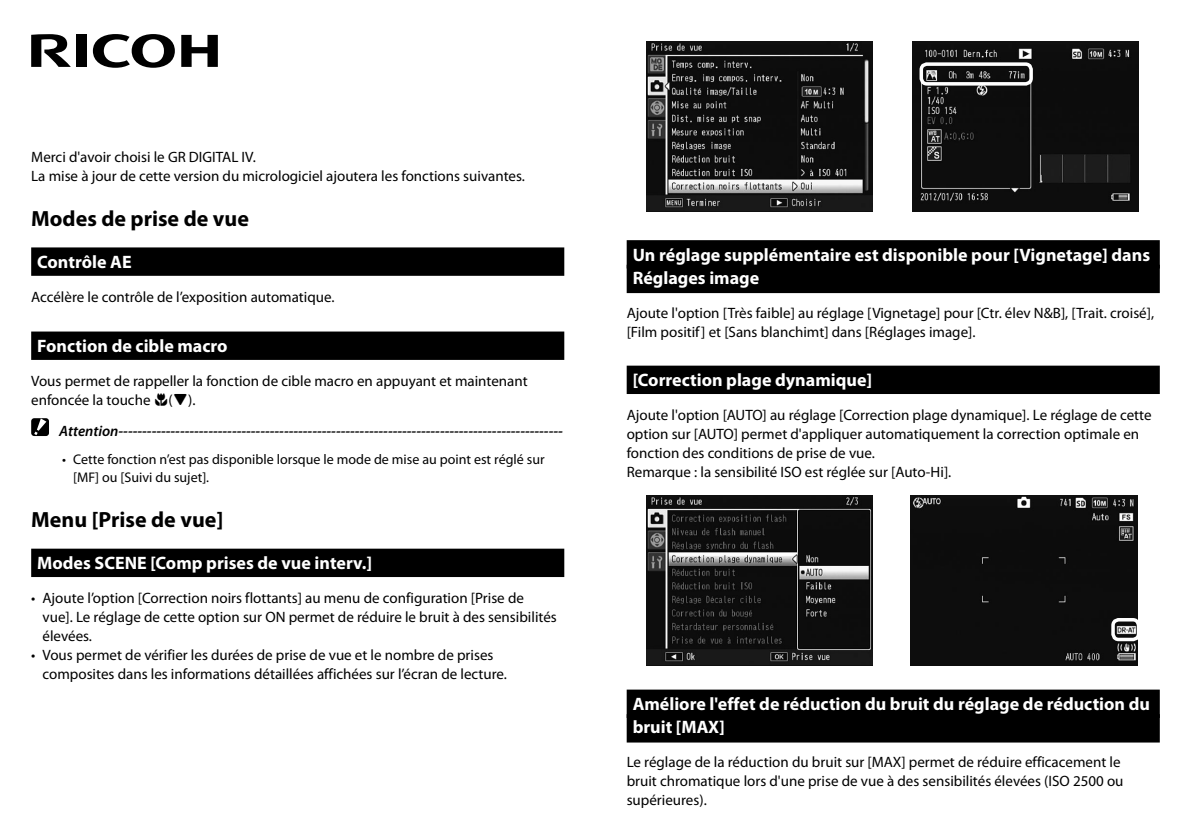
<style>
.page{position:relative;width:1191px;height:840px;background:#fff}
.page>*{position:absolute;margin:0;border:0;box-sizing:border-box;transform-origin:0 0}
.t1{font:700 22px "Myriad Pro";color:#000}
.t2{font:700 18px/23px "Myriad Pro";color:#fff}
.t3{font:15px/19px "Myriad Pro";color:#000}
.t4{font:italic 600 15px "Myriad Pro";color:#000}
.t5{font:14px "Myriad Pro";color:#000}
.s1{font-family:"INGRI02"}
</style>
<div class="page">
<div style="left:31px;top:247px;width:533px;height:29px;background:#000"></div>
<div style="left:31px;top:331px;width:533px;height:29px;background:#000"></div>
<div style="left:31px;top:548px;width:533px;height:28px;background:#000"></div>
<div style="left:31px;top:418px;width:18px;height:18px;background:#000;border-radius:3px"></div>
<svg style="left:34px;top:418px;width:12px;height:17px"></svg>
<svg style="left:93px;top:34px;width:82px;height:34px"></svg>
<svg style="left:181px;top:35px;width:37px;height:32px"></svg>
<div style="left:76px;top:35px;width:11px;height:32px;background:#000"></div>
<svg style="left:31px;top:34px;width:40px;height:33px"></svg>
<div style="left:626px;top:240px;width:533px;height:28px;background:#000"></div>
<div style="left:626px;top:264px;width:533px;height:29px;background:#000"></div>
<div style="left:626px;top:365px;width:533px;height:29px;background:#000"></div>
<div style="left:626px;top:689px;width:533px;height:28px;background:#000"></div>
<div style="left:626px;top:713px;width:533px;height:29px;background:#000"></div>
<img style="left:646px;top:41px;width:227px;height:170px">
<img style="left:912px;top:41px;width:226px;height:170px">
<div style="left:919px;top:62px;width:113px;height:24px;border:3px solid #fff;border-radius:6px"></div>
<img style="left:646px;top:495px;width:227px;height:170px">
<div style="left:910px;top:495px;width:227px;height:170px;background:#0d0d0d"></div>
<div style="left:1111px;top:617px;width:29px;height:24px;border:3px solid #fff;border-radius:6px"></div>
<p class="t3" style="left:31px;top:147px;width:495px">Merci 'd avoir choisi le GR DIGITAL IV.<br>La mise à jour de cette version du micrologiciel ajoutera les fonctions suivantes.</p>
<h1 class="t1" style="left:31px;top:204px;width:219px">Modes de prise de vue</h1>
<p class="t2" style="left:37px;top:249px;width:96px">Contrôle AE</p>
<p class="t3" style="left:31px;top:287px;width:305px">Accélère le contrôle de ’lexposition automatique.</p>
<p class="t2" style="left:37px;top:333px;width:192px">Fonction de cible macro</p>
<p class="t3" style="left:31px;top:371px;width:498px">Vous permet de rappeller la fonction de cible macro en appuyant et maintenant enfoncée la touche <span class="s1">N l</span>( .(</p>
<p class="t4" style="left:59px;top:421px;width:505px">Attention----------------------------------------------------------------------------------------------</p>
<p class="t5" style="left:73px;top:450px;width:473px">Cette fonction ’nest pas disponible lorsque le mode de mise au point est réglé sur</p>
<p class="t5" style="left:62px;top:450px;width:5px">•</p>
<p class="t5" style="left:73px;top:468px;width:137px">[MF] ou [Suivi du sujet .[</p>
<h1 class="t1" style="left:31px;top:505px;width:194px">Menu [Prise de vue[</h1>
<p class="t2" style="left:37px;top:550px;width:336px">Modes SCENE [Comp prises de vue interv [.</p>
<p class="t3" style="left:43px;top:588px;width:483px">Ajoute ’loption [Correction noirs flottants] au menu de configuration [Prise de</p>
<p class="t3" style="left:31px;top:588px;width:6px">•</p>
<p class="t3" style="left:43px;top:607px;width:516px">vue .] Le réglage de cette option sur ON permet de réduire le bruit à des sensibilités élevées.<br>Vous permet de vérifier les durées de prise de vue et le nombre de prises</p>
<p class="t3" style="left:31px;top:645px;width:6px">•</p>
<p class="t3" style="left:43px;top:664px;width:466px">composites dans les informations détaillées affichées sur ’lécran de lecture.</p>
<p class="t2" style="left:632px;top:242px;width:519px">Un réglage supplémentaire est disponible pour [Vignetage] dans<br>Réglages image</p>
<p class="t3" style="left:626px;top:303px;width:529px">Ajoute 'l option [Très faible] au réglage [Vignetage] pour [Ctr. élev N&amp; [, ]B Trait. croisé ,[ [Film positif] et [Sans blanchimt] dans [Réglages image .[</p>
<p class="t2" style="left:632px;top:367px;width:241px">[Correction plage dynamique[</p>
<p class="t3" style="left:626px;top:405px;width:526px">Ajoute 'l option [AUTO] au réglage [Correction plage dynamique .] Le réglage de cette option sur [AUTO] permet 'd appliquer automatiquement la correction optimale en fonction des conditions de prise de vue.<br>Remarque la: sensibilité ISO est réglée sur [Auto-Hi .[</p>
<p class="t2" style="left:632px;top:691px;width:519px">Améliore 'l effet de réduction du bruit du réglage de réduction du bruit [MAX[</p>
<p class="t3" style="left:626px;top:751px;width:498px">Le réglage de la réduction du bruit sur [MAX] permet de réduire efficacement le bruit chromatique lors 'd une prise de vue à des sensibilités élevées (ISO 2500 ou supérieures .(</p>
</div>
